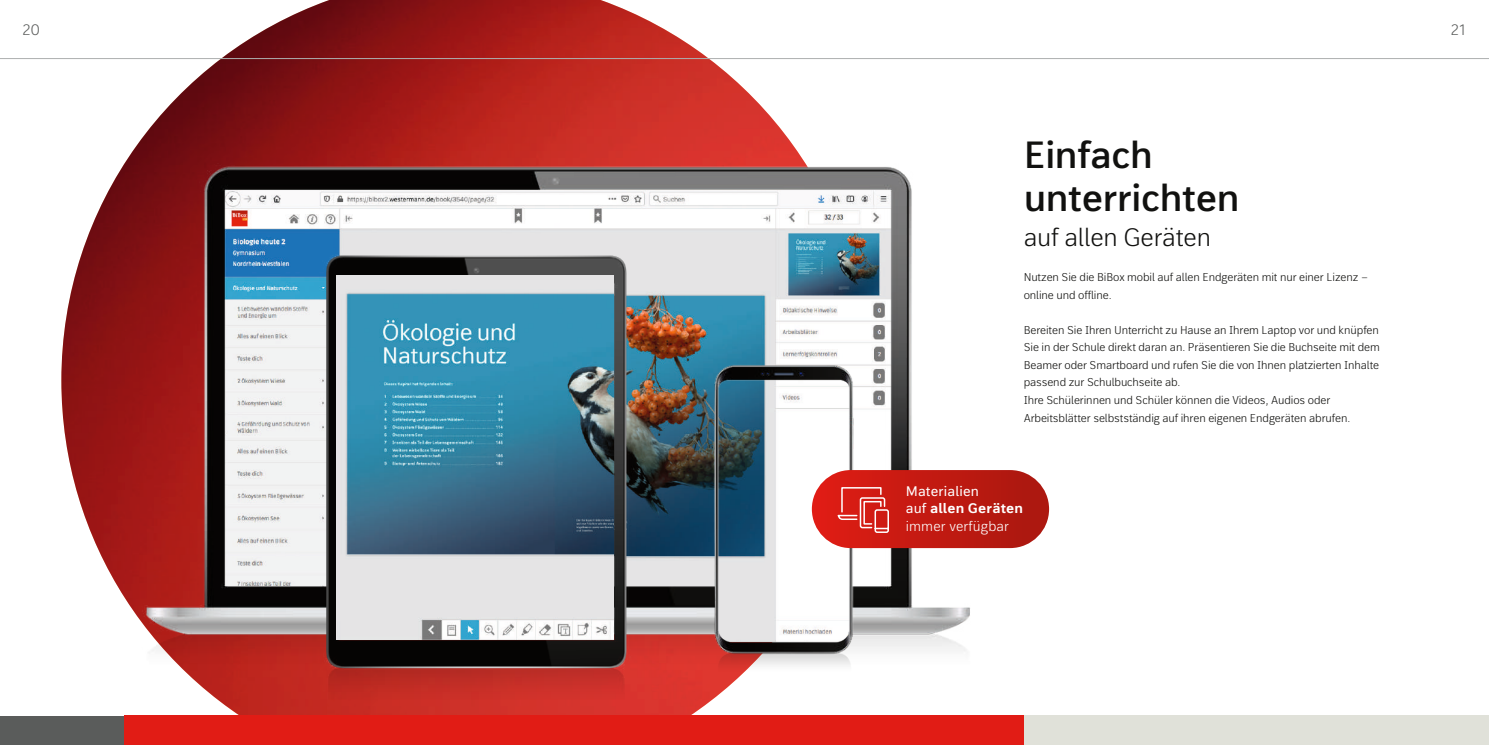
<style>
.page{position:relative;width:1489px;height:745px;background:#fff}
.page>*{position:absolute;margin:0;border:0;box-sizing:border-box;transform-origin:0 0}
.t1{font:600 37.5px/43.8px "bs Thomas Sans 1";letter-spacing:-.01em;color:#11110f}
.t2{font:300 25px "bs Thomas Sans 1";letter-spacing:-.01em;color:#11110f}
.t3{font:300 15px "bs Thomas Sans 1";color:#5a5c5b}
.t4{font:13.75px/17.5px "bs Thomas Sans 1";letter-spacing:.01em;color:#fff}
.t5{font:300 11.25px/17.5px "bs Thomas Sans 1";letter-spacing:-.01em;color:#11110f}
.s1{font-weight:700}
.s2{font-weight:300}
</style>
<div class="page">
<img style="left:61px;top:0;width:719px;height:715px">
<img style="left:127px;top:128px;width:860px;height:566px">
<img style="left:309px;top:254px;width:333px;height:457px">
<img style="left:337px;top:275px;width:276px;height:364px">
<img style="left:675px;top:356px;width:218px;height:347px">
<svg style="left:811px;top:469px;width:238px;height:78px;background:#c9322a"></svg>
<div style="left:0;top:715px;width:124px;height:29px;background:#5a5c5b"></div>
<div style="left:1023px;top:715px;width:465px;height:29px;background:#e0e1d9"></div>
<div style="left:124px;top:715px;width:899px;height:29px;background:#e11c15"></div>
<hr style="left:0;top:58px;width:1488px;height:1px;background:#adafaf">
<h3 class="t3" style="left:22px;top:20px;width:19px">20</h3>
<h3 class="t3" style="left:1450px;top:20px;width:17px">21</h3>
<h1 class="t1" style="left:1023px;top:135px;width:217px">Einfach unterrichten</h1>
<h2 class="t2" style="left:1023px;top:221px;width:189px">auf allen Geräten</h2>
<p class="t5" style="left:1023px;top:269px;width:346px">Nutzen Sie die BiBox mobil auf allen Endgeräten mit nur einer Lizenz – online und offline.</p>
<p class="t5" style="left:1023px;top:322px;width:358px">Bereiten Sie Ihren Unterricht zu Hause an Ihrem Laptop vor und knüpfen Sie in der Schule direkt daran an. Präsentieren Sie die Buchseite mit dem Beamer oder Smartboard und rufen Sie die von Ihnen platzierten Inhalte passend zur Schulbuchseite ab.<br>Ihre Schülerinnen und Schüler können die Videos, Audios oder Arbeitsblätter selbstständig auf ihren eigenen Endgeräten abrufen.</p>
<p class="t4" style="left:905px;top:483px;width:119px">Materialien<br>auf <span class="s1">allen Geräten </span><span class="s2">immer verfügbar</span></p>
</div>
